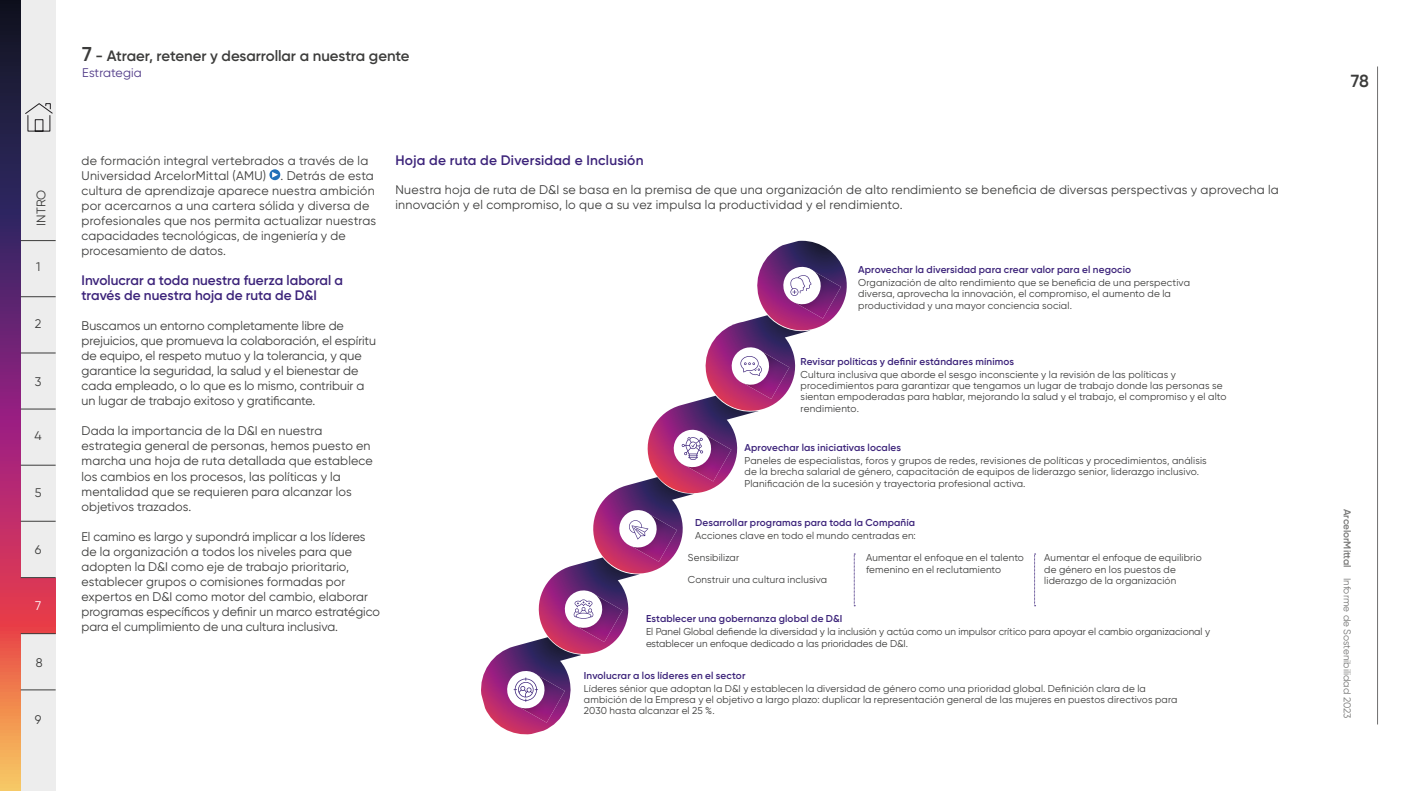
<style>
.page{position:relative;width:1404px;height:791px;background:#fff}
.page>*{position:absolute;margin:0;border:0;box-sizing:border-box;transform-origin:0 0}
.t1{font:600 17.5px "Gilroy";color:#3c3c3b}
.t2{font:600 15px "Gilroy";letter-spacing:-.005em;color:#3c3c3b}
.t3{font:600 13.75px/15px "Gilroy";color:#3c237a}
.t4{font:12.5px/15px "Gilroy";letter-spacing:.005em;color:#3c3c3b}
.t5{font:12.5px "Gilroy";letter-spacing:.01em;color:#4f3987}
.t6{font:12.5px "Gilroy";color:#fff}
.t7{font:10px/11.2px "Gilroy";letter-spacing:.015em;color:#3c3c3b}
.t8{font:600 10px "Gilroy";letter-spacing:.01em;color:#3c237a}
.t9{font:10px "Gilroy";color:#777776}
.s1{font-size:20px}
.s2{font-weight:600}
</style>
<div class="page">
<svg style="left:0;top:0;width:56px;height:790px;background:#903959"></svg>
<div style="left:21px;top:0;width:35px;height:577px;background:#ededed"></div>
<div style="left:21px;top:633px;width:35px;height:157px;background:#ededed"></div>
<hr style="left:1377px;top:66px;width:1px;height:658px;background:#706f6f">
<svg style="left:25px;top:103px;width:28px;height:29px"></svg>
<hr style="left:21px;top:240px;width:35px;height:1px;background:#3c3c3b">
<hr style="left:21px;top:296px;width:35px;height:1px;background:#3c3c3b">
<hr style="left:21px;top:352px;width:35px;height:1px;background:#3c3c3b">
<hr style="left:21px;top:464px;width:35px;height:1px;background:#3c3c3b">
<hr style="left:21px;top:577px;width:35px;height:1px;background:#3c3c3b">
<hr style="left:21px;top:408px;width:35px;height:1px;background:#3c3c3b">
<hr style="left:21px;top:520px;width:35px;height:1px;background:#3c3c3b">
<hr style="left:21px;top:633px;width:35px;height:1px;background:#3c3c3b">
<hr style="left:21px;top:689px;width:35px;height:1px;background:#3c3c3b">
<svg style="left:1034px;top:553px;width:1px;height:53px"></svg>
<svg style="left:481px;top:241px;width:374px;height:494px"></svg>
<svg style="left:269px;top:169px;width:11px;height:11px"></svg>
<p class="t4" style="left:33px;top:225px;width:37px;rotate:-90deg">INTRO</p>
<p class="t4" style="left:36px;top:258px;width:6px">1</p>
<p class="t4" style="left:35px;top:316px;width:8px">2</p>
<p class="t4" style="left:35px;top:374px;width:8px">3</p>
<p class="t4" style="left:35px;top:427px;width:9px">4</p>
<p class="t4" style="left:35px;top:484px;width:8px">5</p>
<p class="t4" style="left:35px;top:541px;width:8px">6</p>
<p class="t6" style="left:35px;top:598px;width:8px">7</p>
<p class="t4" style="left:36px;top:655px;width:8px">8</p>
<p class="t4" style="left:35px;top:711px;width:8px">9</p>
<p class="t2" style="left:82px;top:46px;width:329px"><span class="s1">7</span> - Atraer, retener y desarrollar a nuestra gente</p>
<p class="t5" style="left:82px;top:65px;width:61px">Estrategia</p>
<p class="t4" style="left:81px;top:153px;width:296px">de formación integral vertebrados a través de la Universidad ArcelorMittal (AMU) . Detrás de esta cultura de aprendizaje aparece nuestra ambición por acercarnos a una cartera sólida y diversa de profesionales que nos permita actualizar nuestras capacidades tecnológicas, de ingeniería y de procesamiento de datos.</p>
<p class="t3" style="left:81px;top:273px;width:263px">Involucrar a toda nuestra fuerza laboral a través de nuestra hoja de ruta de D&amp;I</p>
<p class="t4" style="left:81px;top:318px;width:296px">Buscamos un entorno completamente libre de prejuicios, que promueva la colaboración, el espíritu de equipo, el respeto mutuo y la tolerancia, y que garantice la seguridad, la salud y el bienestar de cada empleado, o lo que es lo mismo, contribuir a un lugar de trabajo exitoso y gratificante.</p>
<p class="t4" style="left:81px;top:423px;width:293px">Dada la importancia de la D&amp;I en nuestra estrategia general de personas, hemos puesto en marcha una hoja de ruta detallada que establece los cambios en los procesos, las políticas y la mentalidad que se requieren para alcanzar los objetivos trazados.</p>
<p class="t4" style="left:81px;top:528px;width:300px">El camino es largo y supondrá implicar a los líderes de la organización a todos los niveles para que adopten la D&amp;I como eje de trabajo prioritario, establecer grupos o comisiones formadas por expertos en D&amp;I como motor del cambio, elaborar programas específicos y definir un marco estratégico para el cumplimiento de una cultura inclusiva.</p>
<p class="t3" style="left:395px;top:153px;width:249px">Hoja de ruta de Diversidad e Inclusión</p>
<p class="t4" style="left:395px;top:182px;width:884px">Nuestra hoja de ruta de D&amp;I se basa en la premisa de que una organización de alto rendimiento se beneficia de diversas perspectivas y aprovecha la innovación y el compromiso, lo que a su vez impulsa la productividad y el rendimiento.</p>
<p class="t8" style="left:858px;top:263px;width:274px">Aprovechar la diversidad para crear valor para el negocio</p>
<p class="t7" style="left:858px;top:277px;width:333px">Organización de alto rendimiento que se beneficia de una perspectiva diversa, aprovecha la innovación, el compromiso, el aumento de la productividad y una mayor conciencia social.</p>
<p class="t8" style="left:800px;top:355px;width:215px">Revisar políticas y definir estándares mínimos</p>
<p class="t7" style="left:800px;top:368px;width:427px">Cultura inclusiva que aborde el sesgo inconsciente y la revisión de las políticas y procedimientos para garantizar que tengamos un lugar de trabajo donde las personas se sientan empoderadas para hablar, mejorando la salud y el trabajo, el compromiso y el alto rendimiento.</p>
<p class="t8" style="left:744px;top:441px;width:158px">Aprovechar las iniciativas locales</p>
<p class="t7" style="left:744px;top:454px;width:463px">Paneles de especialistas, foros y grupos de redes, revisiones de políticas y procedimientos, análisis de la brecha salarial de género, capacitación de equipos de liderazgo senior, liderazgo inclusivo.<br>Planificación de la sucesión y trayectoria profesional activa.</p>
<p class="t8" style="left:695px;top:516px;width:221px">DesarrolIar programas para toda la Compañía</p>
<p class="t7" style="left:695px;top:529px;width:222px">Acciones clave en todo el mundo centradas en:</p>
<p class="t7" style="left:687px;top:546px;width:141px;line-height:21.9px">Sensibilizar<br>Construir una cultura inclusiva</p>
<p class="t7" style="left:866px;top:552px;width:159px">Aumentar el enfoque en el talento femenino en el reclutamiento</p>
<p class="t7" style="left:1044px;top:552px;width:159px">Aumentar el enfoque de equilibrio de género en los puestos de liderazgo de la organización</p>
<p class="t8" style="left:646px;top:612px;width:198px">Establecer una gobernanza global de D&amp;I</p>
<p class="t7" style="left:646px;top:625px;width:565px">El Panel Global defiende la diversidad y la inclusión y actúa como un impulsor crítico para apoyar el cambio organizacional y establecer un enfoque dedicado a las prioridades de D&amp;I.</p>
<p class="t8" style="left:584px;top:668px;width:163px">Involucrar a los líderes en el sector</p>
<p class="t7" style="left:584px;top:682px;width:595px">Líderes sénior que adoptan la D&amp;I y establecen la diversidad de género como una prioridad global. Definición clara de la ambición de la Empresa y el objetivo a largo plazo: duplicar la representación general de las mujeres en puestos directivos para<br>2030 hasta alcanzar el 25 %.</p>
<h1 class="t1" style="left:1350px;top:70px;width:20px">78</h1>
<p class="t9" style="left:1353px;top:508px;width:211px;rotate:90deg"><span class="s2">ArcelorMittal</span> Informe de Sostenibilidad 2023</p>
</div>
